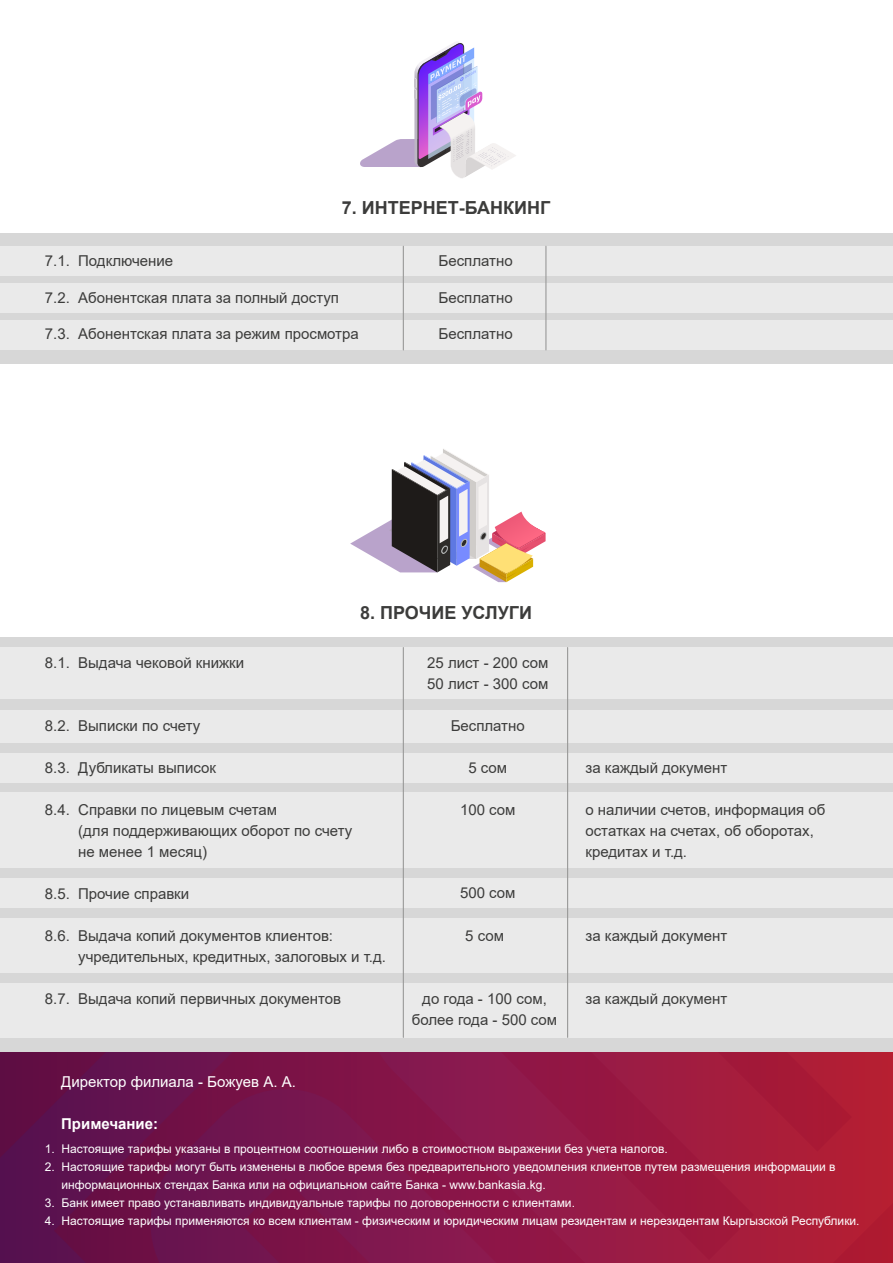
<style>
.page{position:relative;width:893px;height:1263px;background:#fff}
.page>*{position:absolute;margin:0;border:0;box-sizing:border-box;transform-origin:0 0}
.t1{font:700 18px "Arial";color:#3c3c3b}
.t2{font:15px/21px "Arial";color:#3c3c3b}
.t3{font:15px "Arial";color:#fff}
.t4{font:700 15px "Arial";color:#fff}
.t5{font:12px/18px "Arial";color:#fff}
</style>
<div class="page">
<svg style="left:0;top:1051px;width:893px;height:212px;background:#851746"></svg>
<div style="left:0;top:233px;width:893px;height:130px;background:#d7d7d7"></div>
<div style="left:0;top:246px;width:893px;height:29px;background:#eaeaea"></div>
<div style="left:0;top:283px;width:893px;height:29px;background:#eaeaea"></div>
<div style="left:0;top:320px;width:893px;height:30px;background:#eaeaea"></div>
<hr style="left:403px;top:246px;width:1px;height:104px;background:#9a9a99">
<hr style="left:545px;top:246px;width:1px;height:104px;background:#9a9a99">
<div style="left:0;top:637px;width:893px;height:414px;background:#d7d7d7"></div>
<div style="left:0;top:647px;width:893px;height:52px;background:#eaeaea"></div>
<div style="left:0;top:918px;width:893px;height:54px;background:#eaeaea"></div>
<div style="left:0;top:983px;width:893px;height:54px;background:#eaeaea"></div>
<div style="left:0;top:710px;width:893px;height:32px;background:#eaeaea"></div>
<div style="left:0;top:753px;width:893px;height:29px;background:#eaeaea"></div>
<div style="left:0;top:878px;width:893px;height:29px;background:#eaeaea"></div>
<div style="left:0;top:793px;width:893px;height:75px;background:#eaeaea"></div>
<hr style="left:403px;top:647px;width:1px;height:390px;background:#9a9a99">
<hr style="left:567px;top:647px;width:1px;height:390px;background:#9a9a99">
<svg style="left:360px;top:41px;width:156px;height:137px"></svg>
<svg style="left:350px;top:449px;width:196px;height:133px"></svg>
<p class="t1" style="left:342px;top:195px;width:210px">7. ИНТЕРНЕТ-БАНКИНГ</p>
<p class="t2" style="left:45px;top:251px;width:130px">7.1. Подключение</p>
<p class="t2" style="left:45px;top:287px;width:296px">7.2. Абонентская плата за полный доступ</p>
<p class="t2" style="left:45px;top:323px;width:316px">7.3. Абонентская плата за режим просмотра</p>
<p class="t2" style="left:439px;top:251px;width:76px">Бесплатно</p>
<p class="t2" style="left:439px;top:287px;width:76px">Бесплатно</p>
<p class="t2" style="left:439px;top:323px;width:76px">Бесплатно</p>
<p class="t2" style="left:45px;top:652px;width:201px">8.1. Выдача чековой книжки</p>
<p class="t1" style="left:360px;top:600px;width:174px">8. ПРОЧИЕ УСЛУГИ</p>
<p class="t2" style="left:427px;top:652px;width:123px">25 лист - 200 сом<br>50 лист - 300 сом</p>
<p class="t2" style="left:45px;top:715px;width:157px">8.2. Выписки по счету</p>
<p class="t2" style="left:45px;top:757px;width:173px">8.3. Дубликаты выписок</p>
<p class="t2" style="left:78px;top:799px;width:276px;text-indent:-33px">8.4. Справки по лицевым счетам<br>(для поддерживающих оборот по счету не менее 1 месяц)</p>
<p class="t2" style="left:45px;top:883px;width:146px">8.5. Прочие справки</p>
<p class="t2" style="left:78px;top:925px;width:309px;text-indent:-33px">8.6. Выдача копий документов клиентов: учредительных, кредитных, залоговых и т.д.</p>
<p class="t2" style="left:45px;top:988px;width:298px">8.7. Выдача копий первичных документов</p>
<p class="t2" style="left:451px;top:715px;width:76px">Бесплатно</p>
<p class="t2" style="left:468px;top:757px;width:40px">5 сом</p>
<p class="t2" style="left:460px;top:799px;width:57px">100 сом</p>
<p class="t2" style="left:460px;top:882px;width:57px">500 сом</p>
<p class="t2" style="left:465px;top:925px;width:40px">5 сом</p>
<p class="t2" style="left:412px;top:988px;width:147px;text-align:center">до года - 100 сом, более года - 500 сом</p>
<p class="t2" style="left:585px;top:757px;width:143px">за каждый документ</p>
<p class="t2" style="left:585px;top:799px;width:241px">о наличии счетов, информация об остатках на счетах, об оборотах, кредитах и т.д.</p>
<p class="t2" style="left:585px;top:925px;width:143px">за каждый документ</p>
<p class="t2" style="left:585px;top:988px;width:143px">за каждый документ</p>
<p class="t3" style="left:61px;top:1072px;width:236px">Директор филиала - Божуев А. А.</p>
<p class="t4" style="left:61px;top:1113px;width:98px">Примечание:</p>
<p class="t5" style="left:45px;top:1140px;width:625px">1. Настоящие тарифы указаны в процентном соотношении либо в стоимостном выражении без учета налогов.</p>
<p class="t5" style="left:62px;top:1158px;width:776px;text-indent:-17px">2. Настоящие тарифы могут быть изменены в любое время без предварительного уведомления клиентов путем размещения информации в информационных стендах Банка или на официальном сайте Банка - www.bankasia.kg.</p>
<p class="t5" style="left:45px;top:1194px;width:532px">3. Банк имеет право устанавливать индивидуальные тарифы по договоренности с клиентами.</p>
<p class="t5" style="left:45px;top:1212px;width:816px">4. Настоящие тарифы применяются ко всем клиентам - физическим и юридическим лицам резидентам и нерезидентам Кыргызской Республики.</p>
</div>
